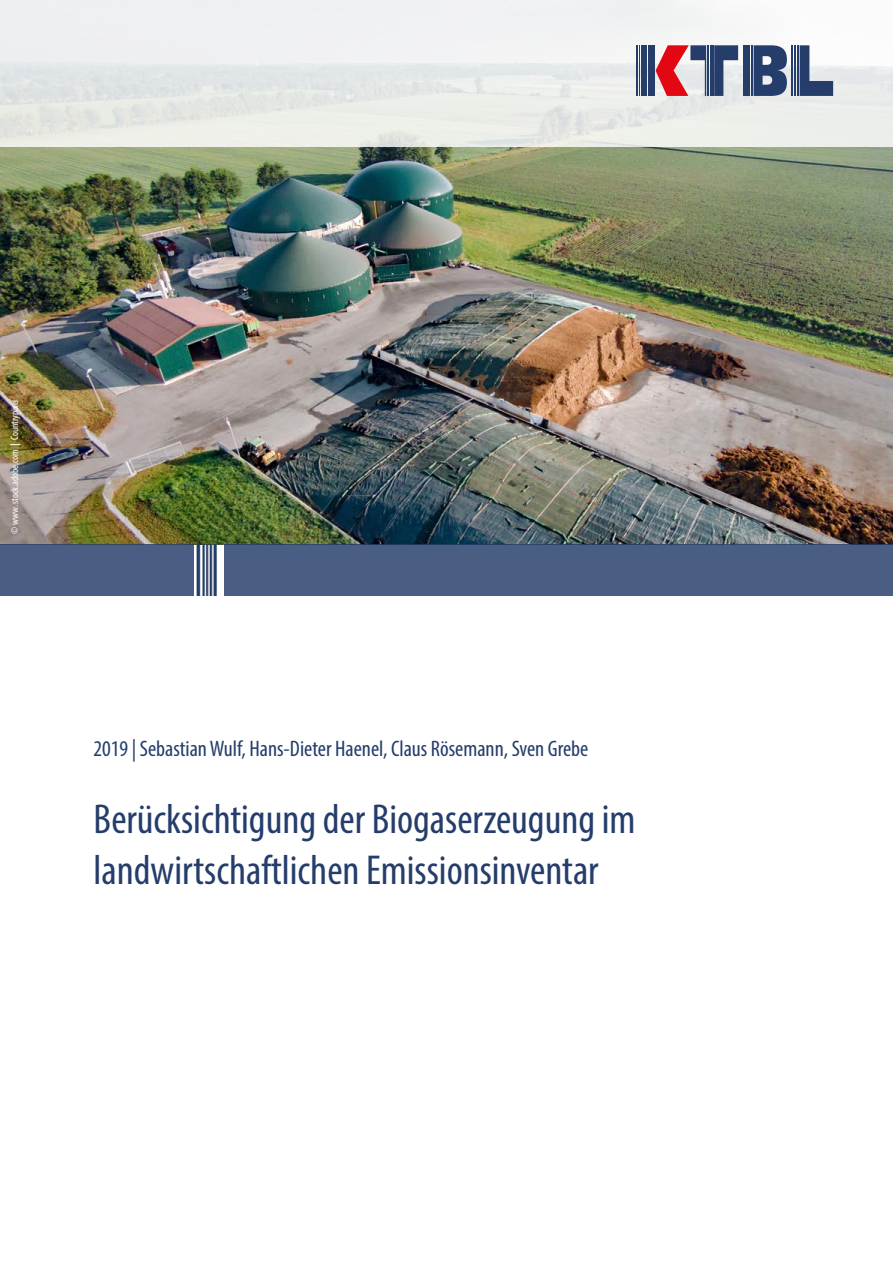
<style>
.page{position:relative;width:893px;height:1263px;background:#fff}
.page>*{position:absolute;margin:0;border:0;box-sizing:border-box;transform-origin:0 0}
.t1{font:condensed 42px/50.4px "Myriad Pro";color:#253d6b}
.t2{font:condensed 22.5px "Myriad Pro";color:#253d6b}
.t3{font:condensed 10.5px "Myriad Pro";color:#fff}
.s1{font-weight:600;font-stretch:normal}
</style>
<div class="page">
<img style="left:0;top:147px;width:893px;height:397px">
<svg style="left:0;top:0;width:893px;height:147px;fill:#eef0ec"></svg>
<svg style="left:656px;top:45px;width:50px;height:51px"></svg>
<hr style="left:707px;top:45px;width:2px;height:51px;background:#253d6b">
<hr style="left:710px;top:45px;width:1px;height:51px;background:#253d6b">
<hr style="left:712px;top:45px;width:1px;height:51px;background:#253d6b">
<svg style="left:714px;top:45px;width:24px;height:51px"></svg>
<hr style="left:791px;top:45px;width:1px;height:51px;background:#253d6b">
<hr style="left:794px;top:45px;width:2px;height:51px;background:#253d6b">
<hr style="left:797px;top:45px;width:1px;height:51px;background:#253d6b">
<svg style="left:800px;top:45px;width:33px;height:51px"></svg>
<hr style="left:743px;top:45px;width:2px;height:51px;background:#253d6b">
<hr style="left:747px;top:45px;width:1px;height:51px;background:#253d6b">
<svg style="left:754px;top:45px;width:33px;height:51px"></svg>
<hr style="left:749px;top:45px;width:1px;height:51px;background:#253d6b">
<hr style="left:751px;top:45px;width:1px;height:51px;background:#253d6b">
<hr style="left:636px;top:45px;width:2px;height:51px;background:#253d6b">
<hr style="left:639px;top:45px;width:1px;height:51px;background:#253d6b">
<hr style="left:641px;top:45px;width:1px;height:51px;background:#253d6b">
<hr style="left:643px;top:45px;width:1px;height:51px;background:#253d6b">
<hr style="left:645px;top:45px;width:2px;height:51px;background:#253d6b">
<div style="left:648px;top:45px;width:7px;height:51px;background:#253d6b"></div>
<div style="left:225px;top:544px;width:668px;height:51px;background:#4a5e84"></div>
<div style="left:0;top:544px;width:193px;height:51px;background:#4a5e84"></div>
<img style="left:196px;top:544px;width:20px;height:51px">
<p class="t3" style="left:8px;top:534px;width:136px;rotate:-90deg">© www. stock.adobe.com <span class="s1">|</span> Countrypixel</p>
<p class="t2" style="left:94px;top:735px;width:496px">2019 | Sebastian Wulf, Hans-Dieter Haenel, Claus Rösemann, Sven Grebe</p>
<p class="t1" style="left:94px;top:793px;width:543px">Berücksichtigung der Biogaserzeugung im landwirtschaftlichen Emissionsinventar</p>
</div>
